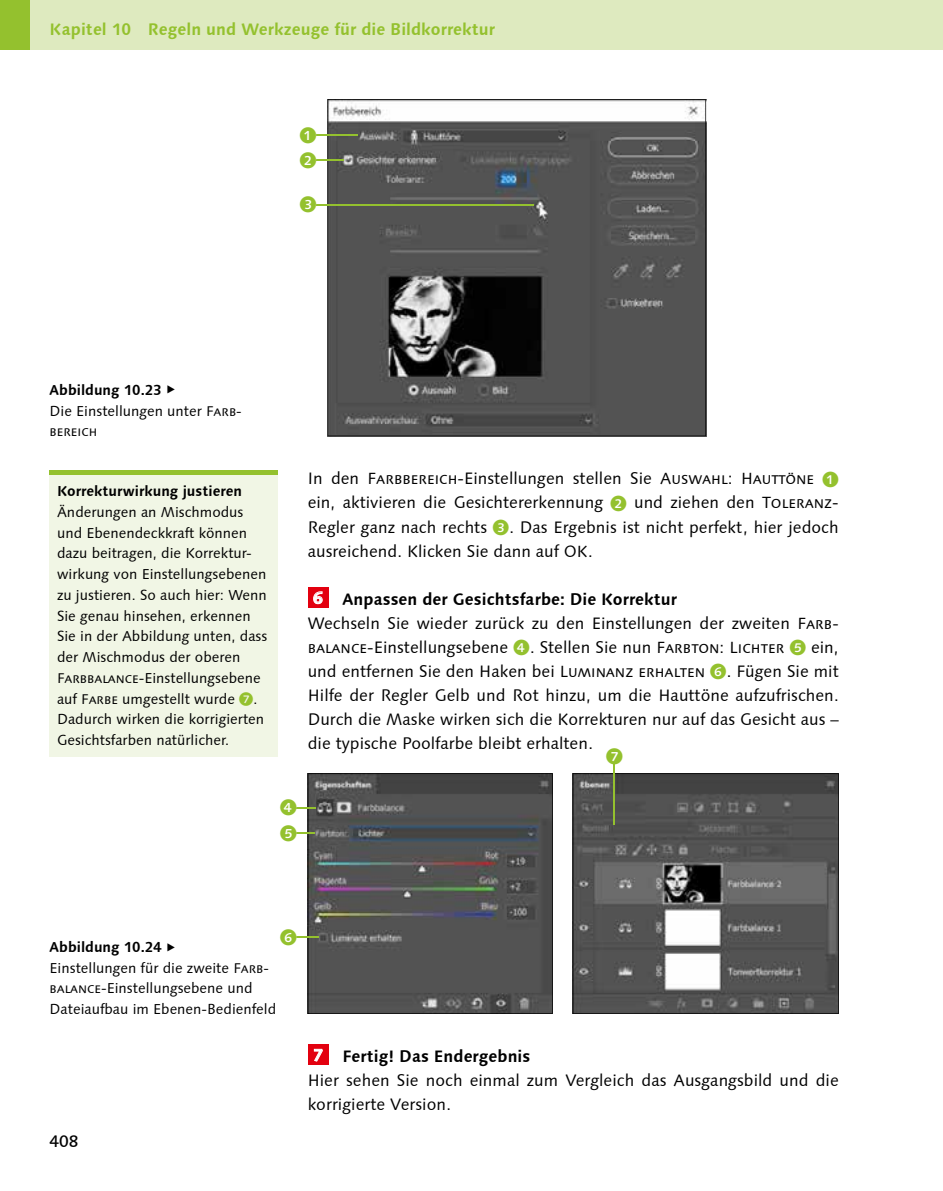
<style>
.page{position:relative;width:943px;height:1191px;background:#fff}
.page>*{position:absolute;margin:0;border:0;box-sizing:border-box;transform-origin:0 0}
.t1{font:16.62px/24px "Syntax Next LT Pro";color:#000}
.t2{font:700 16.62px "Syntax Next LT Pro";color:#94c12e}
.t3{font:16.62px/24.3px "Galileo Press Callout";color:#94c12e}
.t4{font:500 16.62px "Syntax Next LT Pro";color:#000}
.t5{font:14.35px/20.7px "Syntax Next LT Pro";color:#000}
.t6{font:700 14.35px "Syntax Next LT Pro";color:#000}
.t7{font:14.17px "Syntax Next LT Pro";color:#000}
.s1{font-weight:700}
.s2{font-family:"European Pi X";font-size:10.5px}
.s3{font-size:14.17px}
.s4{font-family:"Galileo Press Callout";font-size:14px;color:#94c12e}
.s5{font-size:16.28px}
.s6{font-family:"Galileo Press Callout";font-size:16.1px;color:#94c12e}
.s7{font-weight:700;color:#fff}
</style>
<div class="page">
<div style="left:0;top:0;width:943px;height:50px;background:#deeabf"></div>
<div style="left:0;top:0;width:30px;height:50px;background:#94c12e"></div>
<div style="left:308px;top:587px;width:20px;height:20px;background:#e3000f"></div>
<svg style="left:313px;top:591px;width:9px;height:13px"></svg>
<div style="left:308px;top:1044px;width:20px;height:20px;background:#e3000f"></div>
<svg style="left:314px;top:1049px;width:9px;height:12px"></svg>
<svg style="left:327px;top:99px;width:379px;height:337px;background:#5c5c5c"></svg>
<hr style="left:315px;top:135px;width:43px;height:1px;background:#94c12e">
<div style="left:300px;top:129px;width:16px;height:12px;background:#fff;border-radius:50%"></div>
<hr style="left:315px;top:159px;width:28px;height:2px;background:#94c12e">
<div style="left:300px;top:153px;width:16px;height:12px;background:#fff;border-radius:50%"></div>
<hr style="left:315px;top:204px;width:218px;height:1px;background:#94c12e">
<div style="left:300px;top:198px;width:16px;height:12px;background:#fff;border-radius:50%"></div>
<div style="left:50px;top:473px;width:228px;height:26px;background:#f1f6e5"></div>
<hr style="left:50px;top:470px;width:228px;height:4px;background:#94c12e">
<div style="left:50px;top:493px;width:228px;height:264px;background:#f1f6e5"></div>
<svg style="left:308px;top:773px;width:244px;height:241px;background:#525353"></svg>
<svg style="left:572px;top:773px;width:266px;height:241px;background:#5f5f5f"></svg>
<hr style="left:295px;top:806px;width:20px;height:2px;background:#94c12e">
<div style="left:280px;top:801px;width:16px;height:12px;background:#fff;border-radius:50%"></div>
<hr style="left:295px;top:832px;width:20px;height:2px;background:#94c12e">
<div style="left:280px;top:826px;width:16px;height:13px;background:#fff;border-radius:50%"></div>
<hr style="left:295px;top:936px;width:23px;height:2px;background:#94c12e">
<div style="left:280px;top:930px;width:16px;height:13px;background:#fff;border-radius:50%"></div>
<hr style="left:613px;top:761px;width:2px;height:63px;background:#94c12e">
<div style="left:606px;top:749px;width:16px;height:13px;background:#fff;border-radius:50%"></div>
<p class="t2" style="left:50px;top:18px;width:447px">Kapitel 10 Regeln und Werkzeuge für die Bildkorrektur</p>
<p class="t3" style="left:300px;top:124px;width:18px">1<br>2</p>
<p class="t3" style="left:300px;top:193px;width:18px">3</p>
<p class="t5" style="left:50px;top:379px;width:194px"><span class="s1">Abbildung 10.23</span> <span class="s2">E<br></span>Die Einstellungen unter <span class="s3">Farb-</span></p>
<p class="t7" style="left:50px;top:422px;width:49px">bereich</p>
<p class="t6" style="left:57px;top:482px;width:186px">Korrekturwirkung justieren</p>
<p class="t5" style="left:57px;top:501px;width:212px">Änderungen an Mischmodus und Ebenendeckkraft können dazu beitragen, die Korrektur&shy;wirkung von Einstellungsebenen zu justieren. So auch hier: Wenn<br>Sie genau hinsehen, erkennen<br>Sie in der Abbildung unten, dass der Mischmodus der oberen<br><span class="s3">Farbbalance</span>-Einstellungsebene auf <span class="s3">Farbe</span> umgestellt wurde <span class="s4">7</span>.<br>Dadurch wirken die korrigierten<br>Gesichtsfarben natürlicher.</p>
<p class="t1" style="left:308px;top:466px;width:532px;text-align:justify">In den <span class="s5">Farbbereich</span>-Einstellungen stellen Sie <span class="s5">Auswahl</span>: <span class="s5">Hauttöne</span> <span class="s6">1 </span>ein, aktivieren die Gesichtererkennung <span class="s6">2</span> und ziehen den <span class="s5">Toleranz</span>-Regler ganz nach rechts <span class="s6">3</span>. Das Ergebnis ist nicht perfekt, hier jedoch ausreichend. Klicken Sie dann auf <span class="s5">OK</span>.</p>
<p class="t1" style="left:308px;top:587px;width:532px;text-indent:5px"><span class="s7">6</span> <span class="s1">Anpassen der Gesichtsfarbe: Die Korrektur<br></span>Wechseln Sie wieder zurück zu den Einstellungen der zweiten <span class="s5">Farb&shy;balance</span>-Einstellungsebene <span class="s6">4</span>. Stellen Sie nun <span class="s5">Farbton: Lichter</span> <span class="s6">5</span> ein, und entfernen Sie den Haken bei <span class="s5">Luminanz erhalten</span> <span class="s6">6</span>. Fügen Sie mit Hilfe der Regler Gelb und Rot hinzu, um die Hauttöne aufzufrischen.<br>Durch die Maske wirken sich die Korrekturen nur auf das Gesicht aus – die typische Poolfarbe bleibt erhalten.</p>
<p class="t3" style="left:606px;top:744px;width:18px">g</p>
<p class="t3" style="left:280px;top:795px;width:18px;line-height:25.6px">d e</p>
<p class="t3" style="left:280px;top:925px;width:18px">f</p>
<p class="t5" style="left:50px;top:936px;width:228px"><span class="s1">Abbildung 10.24</span> <span class="s2">E<br></span>Einstellungen für die zweite <span class="s3">Farb&shy;balance</span>-Einstellungsebene und<br>Dateiaufbau im Ebenen-Bedienfeld</p>
<p class="t4" style="left:50px;top:1130px;width:30px">408</p>
<p class="t1" style="left:308px;top:1044px;width:532px;text-indent:5px"><span class="s7">7</span> <span class="s1">Fertig! Das Endergebnis<br></span>Hier sehen Sie noch einmal zum Vergleich das Ausgangsbild und die korrigierte Version.</p>
</div>
